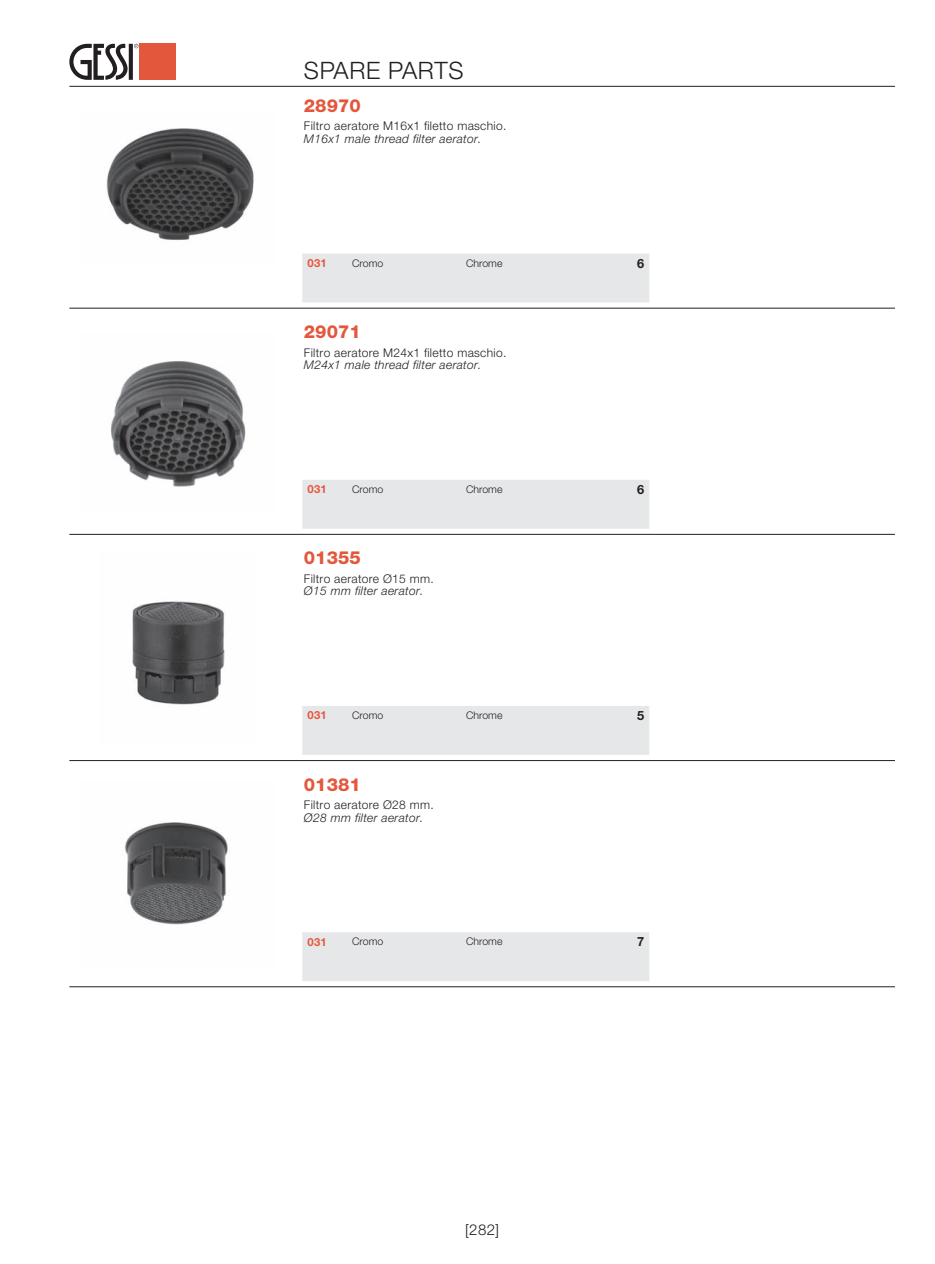
<style>
.page{position:relative;width:935px;height:1264px;background:#fff}
.page>*{position:absolute;margin:0;border:0;box-sizing:border-box;transform-origin:0 0}
.t1{font:300 24px "Helvetica Neue LT Std";letter-spacing:.025em;color:#231f20}
.t2{font:800 18px "Helvetica Neue LT Std";color:#e3583d}
.t3{font:300 15px "Helvetica Neue LT Std";color:#231f20}
.t4{font:700 12.75px "Helvetica Neue LT Std";color:#231f20}
.t5{font:300 12px "Helvetica Neue LT Std";letter-spacing:.025em;color:#231f20}
.t6{font:italic 300 12px "Helvetica Neue LT Std";letter-spacing:.025em;color:#231f20}
.t7{font:700 11.25px "Helvetica Neue LT Std";letter-spacing:.025em;color:#e3583d}
.t8{font:300 10.5px "Helvetica Neue LT Std";color:#231f20}
</style>
<div class="page">
<hr style="left:69px;top:86px;width:825px;height:1px;background:#231f20">
<div style="left:140px;top:44px;width:36px;height:36px;background:#e3583d"></div>
<svg style="left:69px;top:44px;width:69px;height:36px"></svg>
<img style="left:106px;top:128px;width:148px;height:112px">
<div style="left:303px;top:254px;width:345px;height:48px;background:#e6e7e9"></div>
<hr style="left:69px;top:308px;width:825px;height:1px;background:#231f20">
<img style="left:111px;top:361px;width:135px;height:126px">
<div style="left:303px;top:481px;width:345px;height:47px;background:#e6e7e9"></div>
<div style="left:302px;top:480px;width:347px;height:49px;border:2px solid #e6e7e9"></div>
<hr style="left:69px;top:534px;width:825px;height:1px;background:#231f20">
<img style="left:132px;top:601px;width:93px;height:104px">
<div style="left:303px;top:707px;width:345px;height:47px;background:#e6e7e9"></div>
<div style="left:302px;top:706px;width:347px;height:49px;border:2px solid #e6e7e9"></div>
<hr style="left:69px;top:760px;width:825px;height:1px;background:#231f20">
<img style="left:124px;top:822px;width:104px;height:103px">
<div style="left:303px;top:933px;width:345px;height:47px;background:#e6e7e9"></div>
<div style="left:302px;top:932px;width:347px;height:49px;border:2px solid #e6e7e9"></div>
<hr style="left:69px;top:986px;width:825px;height:1px;background:#231f20">
<h1 class="t1" style="left:304px;top:56px;width:161px">SPARE PARTS</h1>
<h2 class="t2" style="left:304px;top:95px;width:58px">28970</h2>
<p class="t5" style="left:304px;top:119px;width:204px">Filtro aeratore M16x1 filetto maschio.</p>
<p class="t6" style="left:304px;top:132px;width:179px">M16x1 male thread filter aerator.</p>
<p class="t7" style="left:307px;top:256px;width:21px">031</p>
<p class="t8" style="left:352px;top:257px;width:33px">Cromo</p>
<p class="t8" style="left:466px;top:257px;width:38px">Chrome</p>
<p class="t4" style="left:637px;top:255px;width:9px">6</p>
<h2 class="t2" style="left:304px;top:321px;width:58px">29071</h2>
<p class="t5" style="left:304px;top:345px;width:204px">Filtro aeratore M24x1 filetto maschio.</p>
<p class="t6" style="left:304px;top:358px;width:179px">M24x1 male thread filter aerator.</p>
<p class="t7" style="left:307px;top:482px;width:21px">031</p>
<p class="t8" style="left:352px;top:483px;width:33px">Cromo</p>
<p class="t8" style="left:466px;top:483px;width:38px">Chrome</p>
<p class="t4" style="left:637px;top:481px;width:9px">6</p>
<h2 class="t2" style="left:304px;top:547px;width:58px">01355</h2>
<p class="t5" style="left:304px;top:571px;width:131px">Filtro aeratore Ø15 mm.</p>
<p class="t6" style="left:304px;top:584px;width:121px">Ø15 mm filter aerator.</p>
<p class="t7" style="left:307px;top:708px;width:21px">031</p>
<p class="t8" style="left:352px;top:709px;width:33px">Cromo</p>
<p class="t8" style="left:466px;top:709px;width:38px">Chrome</p>
<p class="t4" style="left:637px;top:707px;width:9px">5</p>
<h2 class="t2" style="left:304px;top:773px;width:58px">01381</h2>
<p class="t5" style="left:304px;top:797px;width:131px">Filtro aeratore Ø28 mm.</p>
<p class="t6" style="left:304px;top:810px;width:121px">Ø28 mm filter aerator.</p>
<p class="t7" style="left:307px;top:935px;width:21px">031</p>
<p class="t8" style="left:352px;top:935px;width:33px">Cromo</p>
<p class="t8" style="left:466px;top:935px;width:38px">Chrome</p>
<p class="t4" style="left:637px;top:934px;width:9px">7</p>
<p class="t3" style="left:465px;top:1220px;width:35px">[282]</p>
</div>
